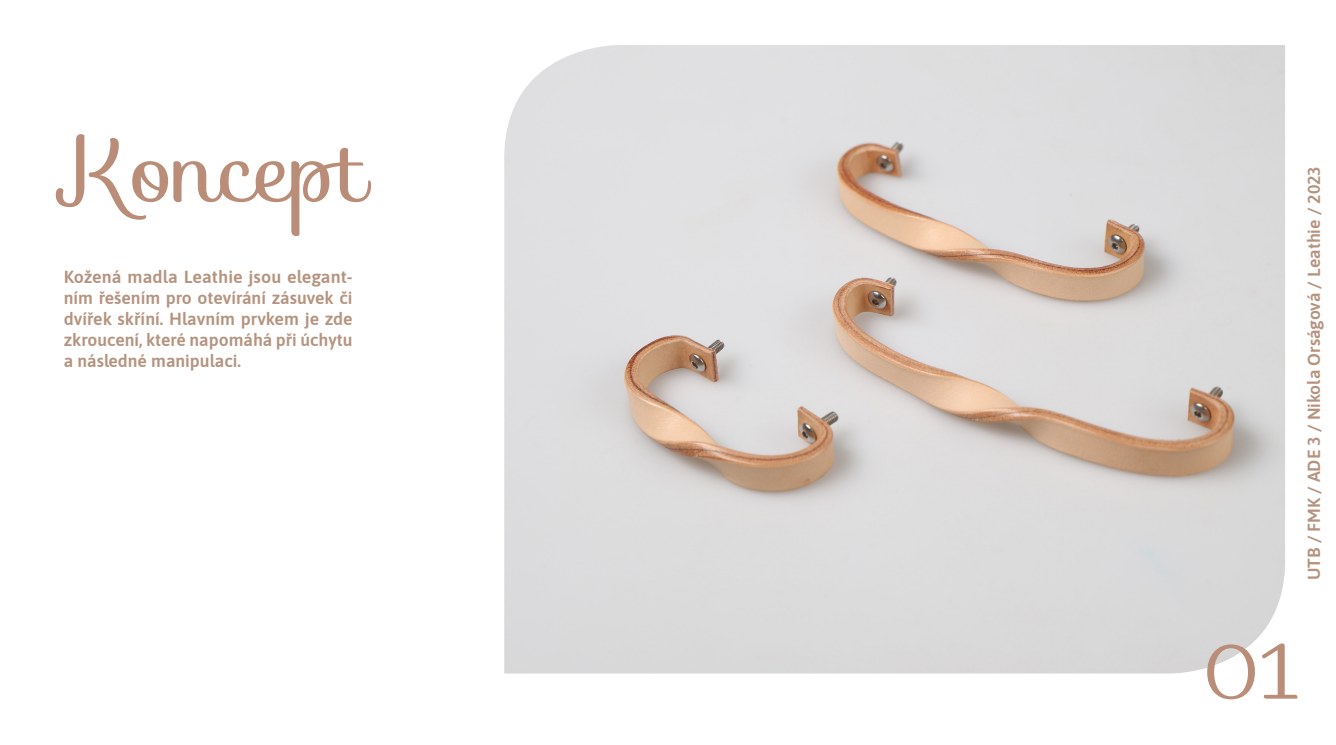
<style>
.page{position:relative;width:1336px;height:745px;background:#fff}
.page>*{position:absolute;margin:0;border:0;box-sizing:border-box;transform-origin:0 0}
.t1{font:90px "Sofia";letter-spacing:-.01em;color:#b98d77}
.t2{font:75px "Sofia";color:#b98d77}
.t3{font:600 17.5px/21px "Asap";color:#b5937f;text-align:justify}
</style>
<div class="page">
<img style="left:504px;top:45px;width:781px;height:628px">
<p class="t1" style="left:64px;top:99px;width:306px">Koncept</p>
<p class="t3" style="left:64px;top:265px;width:290px">Kožená madla Leathie jsou elegant&shy;ním řešením pro otevírání zásuvek či dvířek skříní. Hlavním prvkem je zde zkroucení, které napomáhá při úchytu a následné manipulaci.</p>
<p class="t3" style="left:1302px;top:579px;width:415px;rotate:-90deg">UTB / FMK / ADE 3 / Nikola Orságová / Leathie / 2023</p>
<p class="t2" style="left:1199px;top:612px;width:101px">01</p>
</div>
